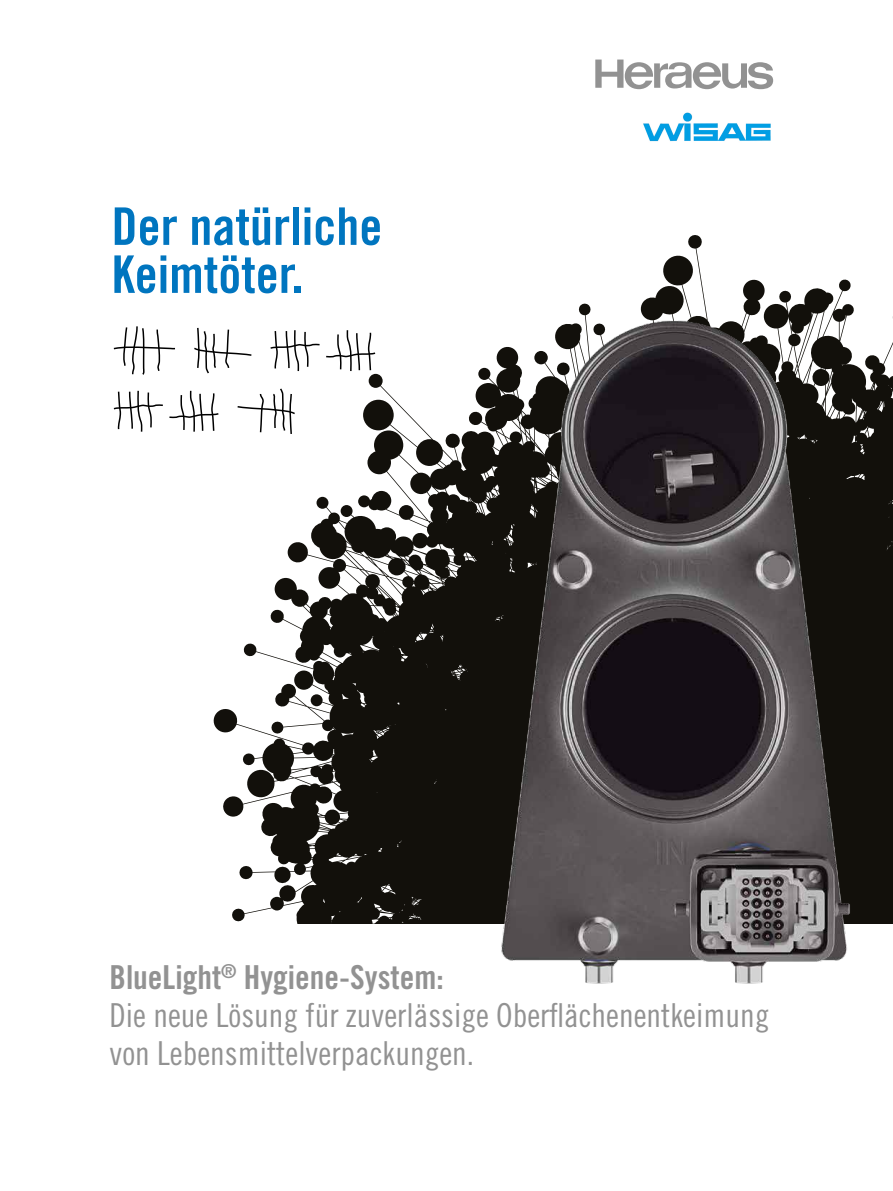
<style>
.page{position:relative;width:893px;height:1191px;background:#fff}
.page>*{position:absolute;margin:0;border:0;box-sizing:border-box;transform-origin:0 0}
.t1{font:51.9px/48px "Trade Gothic LT Bold Cond Twenty";color:#0075bf}
.t2{font:33px/38.2px "Trade Gothic LT Cond Eighteen";color:#929292}
.t3{font:33px "Trade Gothic LT Bold Cond Twenty";color:#929292}
</style>
<div class="page">
<svg style="left:595px;top:60px;width:178px;height:29px"></svg>
<svg style="left:214px;top:235px;width:637px;height:688px"></svg>
<svg style="left:113px;top:325px;width:264px;height:178px"></svg>
<img style="left:391px;top:302px;width:502px;height:682px">
<img style="left:643px;top:112px;width:128px;height:30px">
<h1 class="t1" style="left:112px;top:202px;width:272px">Der natürliche<br>Keimtöter.</h1>
<p class="t3" style="left:109px;top:956px;width:336px">BlueLight<sup>®</sup> Hygiene-System:</p>
<p class="t2" style="left:109px;top:995px;width:661px">Die neue Lösung für zuverlässige Oberflächenentkeimung von Lebensmittelverpackungen.</p>
</div>
